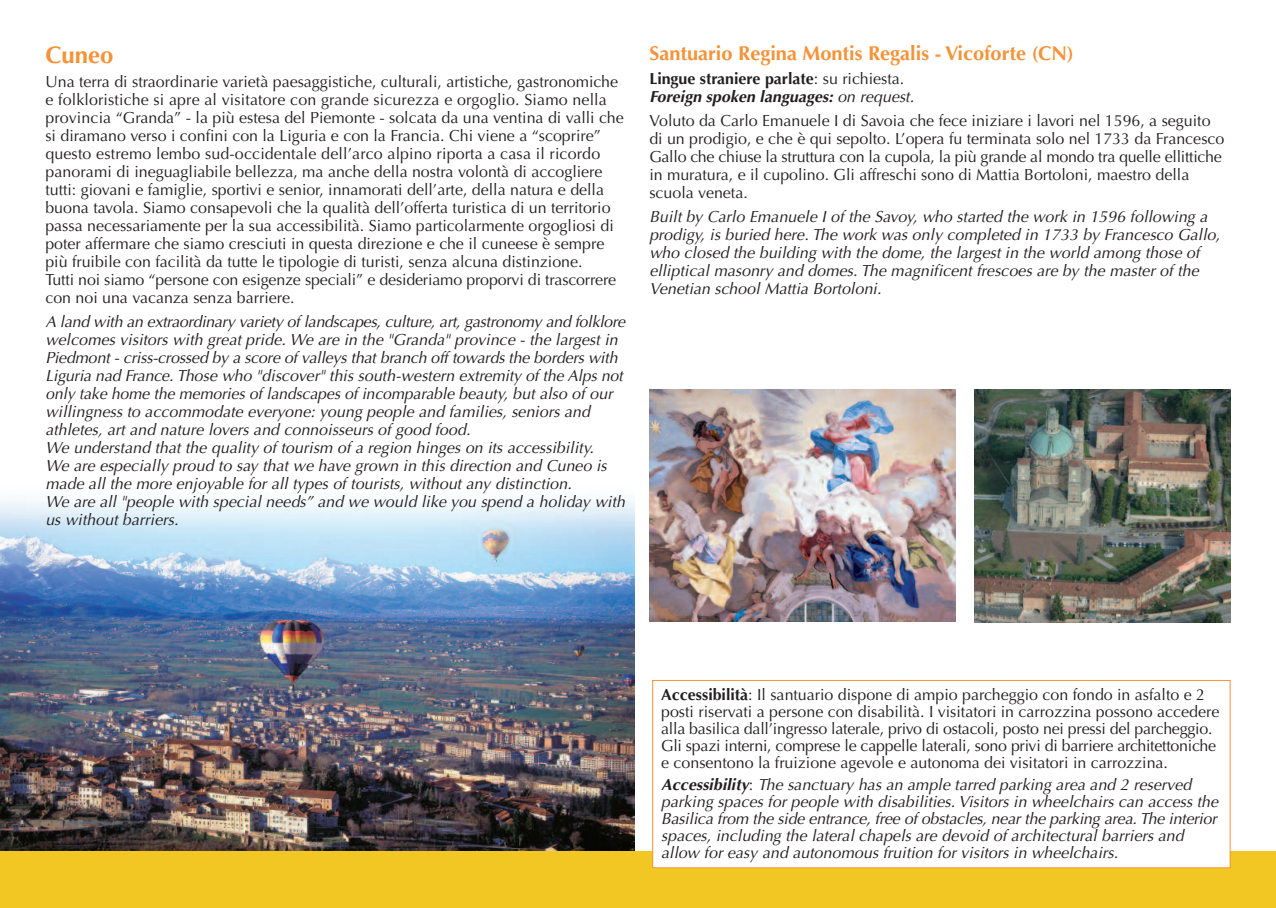
<style>
.page{position:relative;width:1276px;height:908px;background:#fff}
.page>*{position:absolute;margin:0;border:0;box-sizing:border-box;transform-origin:0 0}
.t1{font:700 24px "Optima";color:#f69238}
.t2{font:700 20px "Optima";color:#f69238}
.t3{font:16px/18px "Optima";color:#231f20}
.t4{font:italic 16px/18px "Optima";color:#231f20}
.t5{font:italic 700 16px/18px "Optima";letter-spacing:.005em;color:#231f20}
.s1{font-style:normal}
.s2{font-weight:400;font-style:normal}
.s3{font-weight:400}
.s4{font-weight:700}
</style>
<div class="page">
<img style="left:0;top:497px;width:634px;height:353px">
<div style="left:0;top:850px;width:1276px;height:57px;background:#f3c723"></div>
<div style="left:653px;top:680px;width:576px;height:186px;background:#fff"></div>
<div style="left:652px;top:679px;width:578px;height:188px;border:1px solid #f69238"></div>
<img style="left:974px;top:389px;width:256px;height:233px">
<img style="left:649px;top:389px;width:307px;height:232px">
<h1 class="t1" style="left:45px;top:45px;width:69px">Cuneo</h1>
<p class="t3" style="left:45px;top:74px;width:580px">Una terra di straordinarie varietà paesaggistiche, culturali, artistiche, gastronomiche e folkloristiche si apre al visitatore con grande sicurezza e orgoglio. Siamo nella provincia “Granda” - la più estesa del Piemonte - solcata da una ventina di valli che si diramano verso i confini con la Liguria e con la Francia. Chi viene a “scoprire” questo estremo lembo sud-occidentale dell’arco alpino riporta a casa il ricordo panorami di ineguagliabile bellezza, ma anche della nostra volontà di accogliere tutti: giovani e famiglie, sportivi e senior, innamorati dell’arte, della natura e della buona tavola. Siamo consapevoli che la qualità dell’offerta turistica di un territorio passa necessariamente per la sua accessibilità. Siamo particolarmente orgogliosi di poter affermare che siamo cresciuti in questa direzione e che il cuneese è sempre più fruibile con facilità da tutte le tipologie di turisti, senza alcuna distinzione.<br>Tutti noi siamo “persone con esigenze speciali” e desideriamo proporvi di trascorrere con noi una vacanza senza barriere.</p>
<p class="t4" style="left:45px;top:314px;width:581px">A land with an extraordinary variety of landscapes, culture, art, gastronomy and folklore welcomes visitors with great pride. We are in the "Granda" province - the largest in Piedmont - criss-crossed by a score of valleys that branch off towards the borders with Liguria nad France. Those who "discover" this south-western extremity of the Alps not only take home the memories of landscapes of incomparable beauty, but also of our willingness to accommodate everyone: young people and families, seniors and athletes, art and nature lovers and connoisseurs of good food.<br>We understand that the quality of tourism of a region hinges on its accessibility.<br>We are especially proud to say that we have grown in this direction and Cuneo is made all the more enjoyable for all types of tourists, without any distinction.<br>We are all "people with special needs” and we would like you spend a holiday with us without barriers.</p>
<p class="t2" style="left:649px;top:45px;width:426px">Santuario Regina Montis Regalis - Vicoforte (CN)</p>
<p class="t5" style="left:649px;top:71px;width:266px"><span class="s1">Lingue straniere parlate</span><span class="s2">: su richiesta.<br></span>Foreign spoken languages: <span class="s3">on request.</span></p>
<p class="t3" style="left:649px;top:113px;width:576px">Voluto da Carlo Emanuele I di Savoia che fece iniziare i lavori nel 1596, a seguito di un prodigio, e che è qui sepolto. L’opera fu terminata solo nel 1733 da Francesco Gallo che chiuse la struttura con la cupola, la più grande al mondo tra quelle ellittiche in muratura, e il cupolino. Gli affreschi sono di Mattia Bortoloni, maestro della scuola veneta.</p>
<p class="t4" style="left:649px;top:209px;width:572px">Built by Carlo Emanuele I of the Savoy, who started the work in 1596 following a prodigy, is buried here. The work was only completed in 1733 by Francesco Gallo, who closed the building with the dome, the largest in the world among those of elliptical masonry and domes. The magnificent frescoes are by the master of the Venetian school Mattia Bortoloni.</p>
<p class="t3" style="left:661px;top:687px;width:560px;line-height:17px"><span class="s4">Accessibilità</span>: Il santuario dispone di ampio parcheggio con fondo in asfalto e 2 posti riservati a persone con disabilità. I visitatori in carrozzina possono accedere alla basilica dall’ingresso laterale, privo di ostacoli, posto nei pressi del parcheggio.<br>Gli spazi interni, comprese le cappelle laterali, sono privi di barriere architettoniche e consentono la fruizione agevole e autonoma dei visitatori in carrozzina.</p>
<p class="t4" style="left:661px;top:777px;width:558px;line-height:17px"><span class="s4">Accessibility</span><span class="s1">:</span> The sanctuary has an ample tarred parking area and 2 reserved parking spaces for people with disabilities. Visitors in wheelchairs can access the Basilica from the side entrance, free of obstacles, near the parking area. The interior spaces, including the lateral chapels are devoid of architectural barriers and allow for easy and autonomous fruition for visitors in wheelchairs.</p>
</div>
